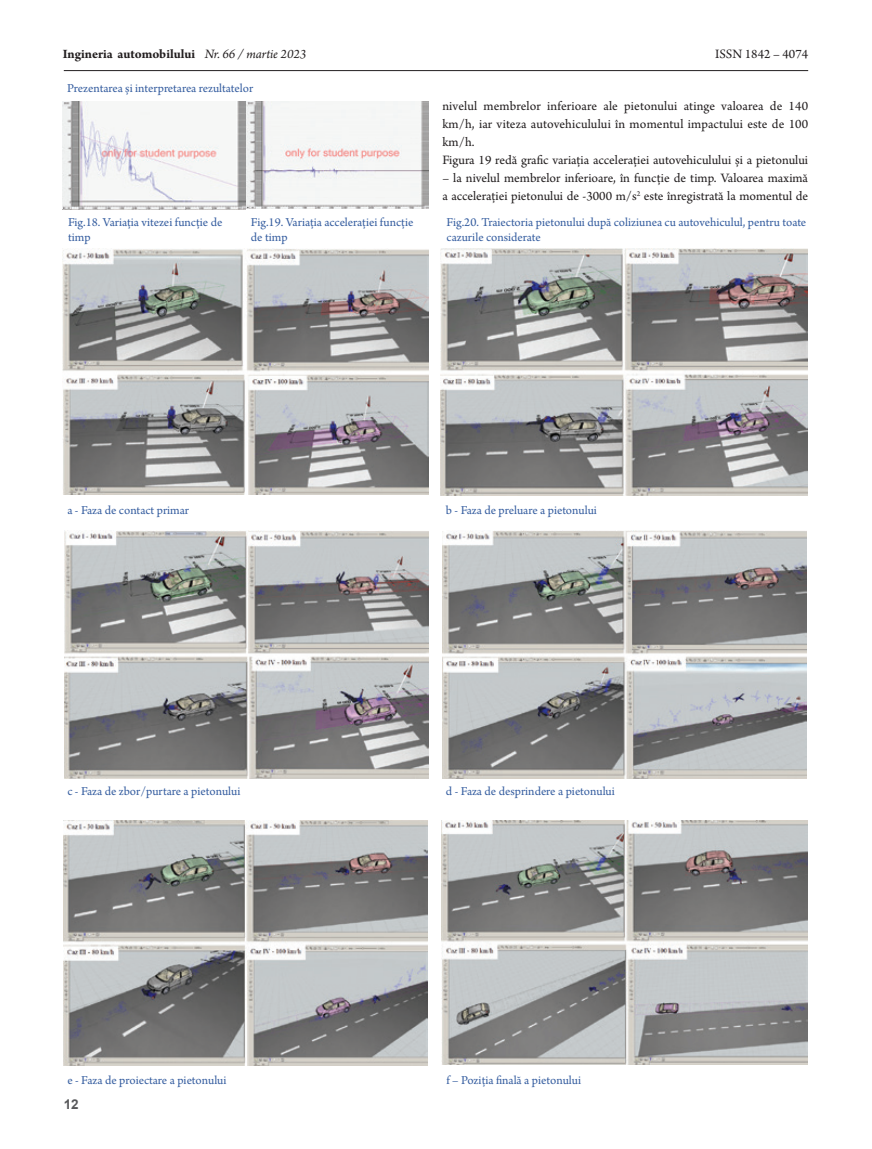
<style>
.page{position:relative;width:872px;height:1149px;background:#fff}
.page>*{position:absolute;margin:0;border:0;box-sizing:border-box;transform-origin:0 0}
.List_Paragraph{font:13.5px/18px "Arno Pro";color:#231f20;text-align:justify}
.t1{font:700 13.5px "Arno Pro";color:#231f20}
.t2{font:700 13.5px "Arial";color:#57585a}
.explicatie_bun{font:12.75px/15px "Arno Pro";color:#365ea0}
.s1{font-weight:400;font-style:italic}
</style>
<div class="page">
<hr style="left:64px;top:70px;width:744px;height:1px;background:#231f20">
<img style="left:62px;top:249px;width:366px;height:245px">
<img style="left:441px;top:249px;width:366px;height:247px">
<img style="left:64px;top:530px;width:364px;height:248px">
<img style="left:442px;top:530px;width:364px;height:248px">
<img style="left:63px;top:820px;width:364px;height:245px">
<img style="left:442px;top:820px;width:365px;height:244px">
<img style="left:63px;top:101px;width:182px;height:108px">
<img style="left:247px;top:101px;width:182px;height:107px">
<p class="t1" style="left:63px;top:46px;width:245px">Ingineria automobilului <span class="s1">Nr. 66 / martie 2023</span></p>
<p class="List_Paragraph" style="left:715px;top:46px;width:95px">ISSN 1842 – 4074</p>
<p class="explicatie_bun" style="left:67px;top:81px;width:187px">Prezentarea şi interpretarea rezultatelor</p>
<p class="explicatie_bun" style="left:68px;top:215px;width:156px">Fig.18. Variaţia vitezei funcţie de timp</p>
<p class="explicatie_bun" style="left:251px;top:215px;width:164px">Fig.19. Variaţia acceleraţiei funcţie de timp</p>
<p class="List_Paragraph" style="left:442px;top:98px;width:367px">nivelul membrelor inferioare ale pietonului atinge valoarea de 140 km/h, iar viteza autovehiculului în momentul impactului este de 100 km/h.</p>
<p class="List_Paragraph" style="left:442px;top:152px;width:367px">Figura 19 redă grafic variaţia acceleraţiei autovehiculului şi a pietonului</p>
<p class="List_Paragraph" style="left:442px;top:170px;width:367px">– la nivelul membrelor inferioare, în funcţie de timp. Valoarea maximă a acceleraţiei pietonului de -3000 m/s<sup>2</sup> este înregistrată la momentul de</p>
<p class="explicatie_bun" style="left:446px;top:215px;width:361px">Fig.20. Traiectoria pietonului după coliziunea cu autovehiculul, pentru toate cazurile considerate</p>
<p class="explicatie_bun" style="left:67px;top:503px;width:123px">a - Faza de contact primar</p>
<p class="explicatie_bun" style="left:446px;top:503px;width:152px">b - Faza de preluare a pietonului</p>
<p class="explicatie_bun" style="left:67px;top:783px;width:174px">c - Faza de zbor/purtare a pietonului</p>
<p class="explicatie_bun" style="left:446px;top:783px;width:170px">d - Faza de desprindere a pietonului</p>
<p class="explicatie_bun" style="left:67px;top:1073px;width:161px">e - Faza de proiectare a pietonului</p>
<p class="explicatie_bun" style="left:446px;top:1073px;width:136px">f – Poziţia finală a pietonului</p>
<p class="t2" style="left:64px;top:1094px;width:17px">12</p>
</div>
